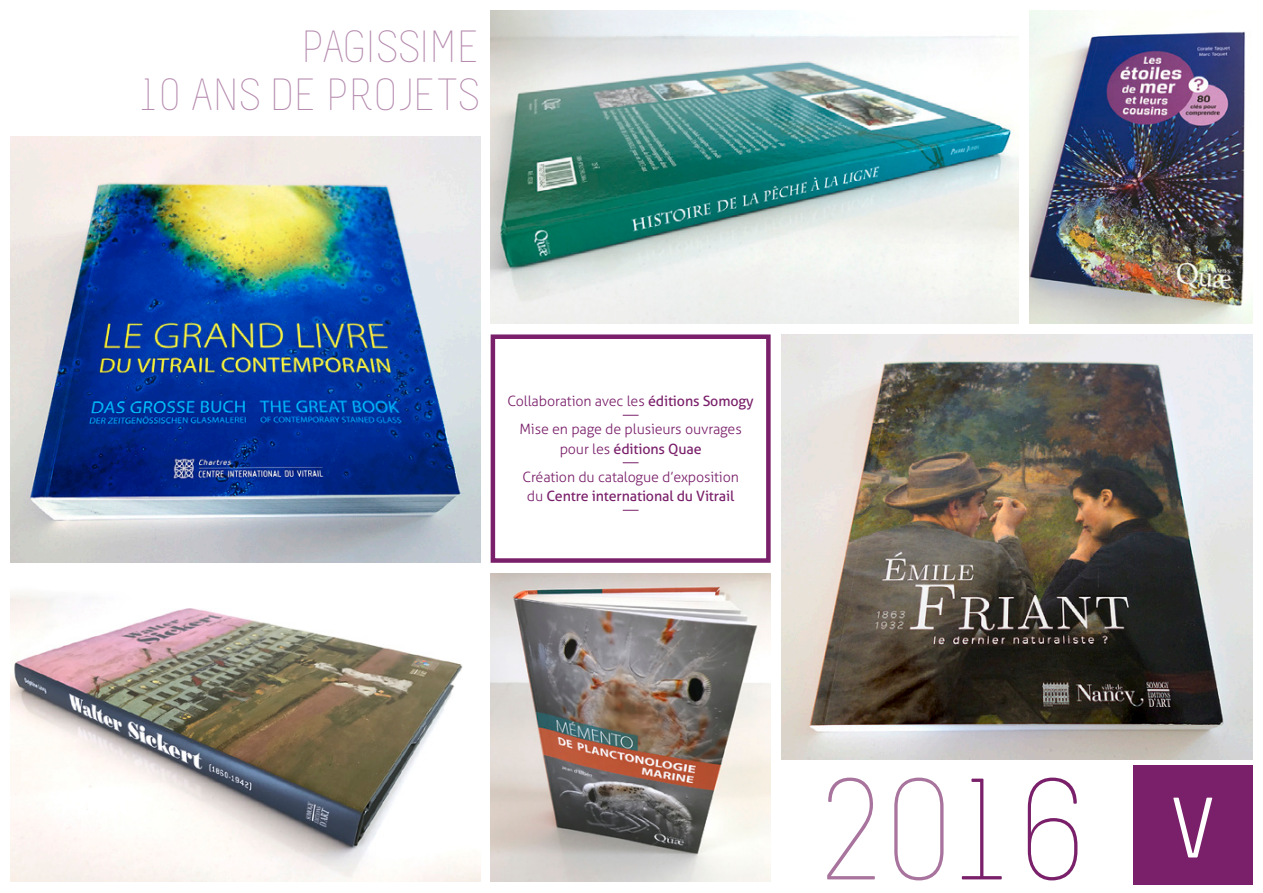
<style>
.page{position:relative;width:1263px;height:893px;background:#fff}
.page>*{position:absolute;margin:0;border:0;box-sizing:border-box;transform-origin:0 0}
.t1{font:300 144px "Melbourne";color:#a8749e}
.t2{font:85.5px "Melbourne";color:#fff}
.t3{font:300 45px "Melbourne";color:#b58aae}
.collaboration{font:300 14.25px/19.5px "Aller";letter-spacing:-.01em;color:#7a206a;text-align:center}
.s1{font-weight:400}
.s2{color:#7a206a}
</style>
<div class="page">
<svg style="left:623px;top:415px;width:15px;height:1px"></svg>
<svg style="left:623px;top:462px;width:15px;height:1px"></svg>
<svg style="left:623px;top:510px;width:15px;height:1px"></svg>
<div style="left:491px;top:334px;width:280px;height:229px;border:4px solid #7a206a"></div>
<img style="left:1029px;top:11px;width:223px;height:313px">
<img style="left:781px;top:334px;width:471px;height:425px">
<img style="left:491px;top:573px;width:280px;height:309px">
<div style="left:1133px;top:766px;width:119px;height:119px;background:#7a206a"></div>
<img style="left:491px;top:11px;width:528px;height:313px">
<img style="left:11px;top:593px;width:469px;height:289px">
<img style="left:11px;top:136px;width:469px;height:427px">
<p class="t3" style="left:302px;top:23px;width:179px">PAGISSIME</p>
<p class="t3" style="left:141px;top:71px;width:341px">10 ANS DE PROJETS</p>
<p class="collaboration" style="left:507px;top:392px;width:248px">Collaboration avec les <span class="s1">éditions Somogy</span></p>
<p class="collaboration" style="left:519px;top:420px;width:224px">Mise en page de plusieurs ouvrages pour les <span class="s1">éditions Quae</span></p>
<p class="collaboration" style="left:522px;top:467px;width:218px">Création du catalogue d’exposition du <span class="s1">Centre international du Vitrail</span></p>
<p class="t1" style="left:820px;top:755px;width:267px">20<span class="s2">16</span></p>
<p class="t2" style="left:1170px;top:783px;width:47px">V</p>
</div>
